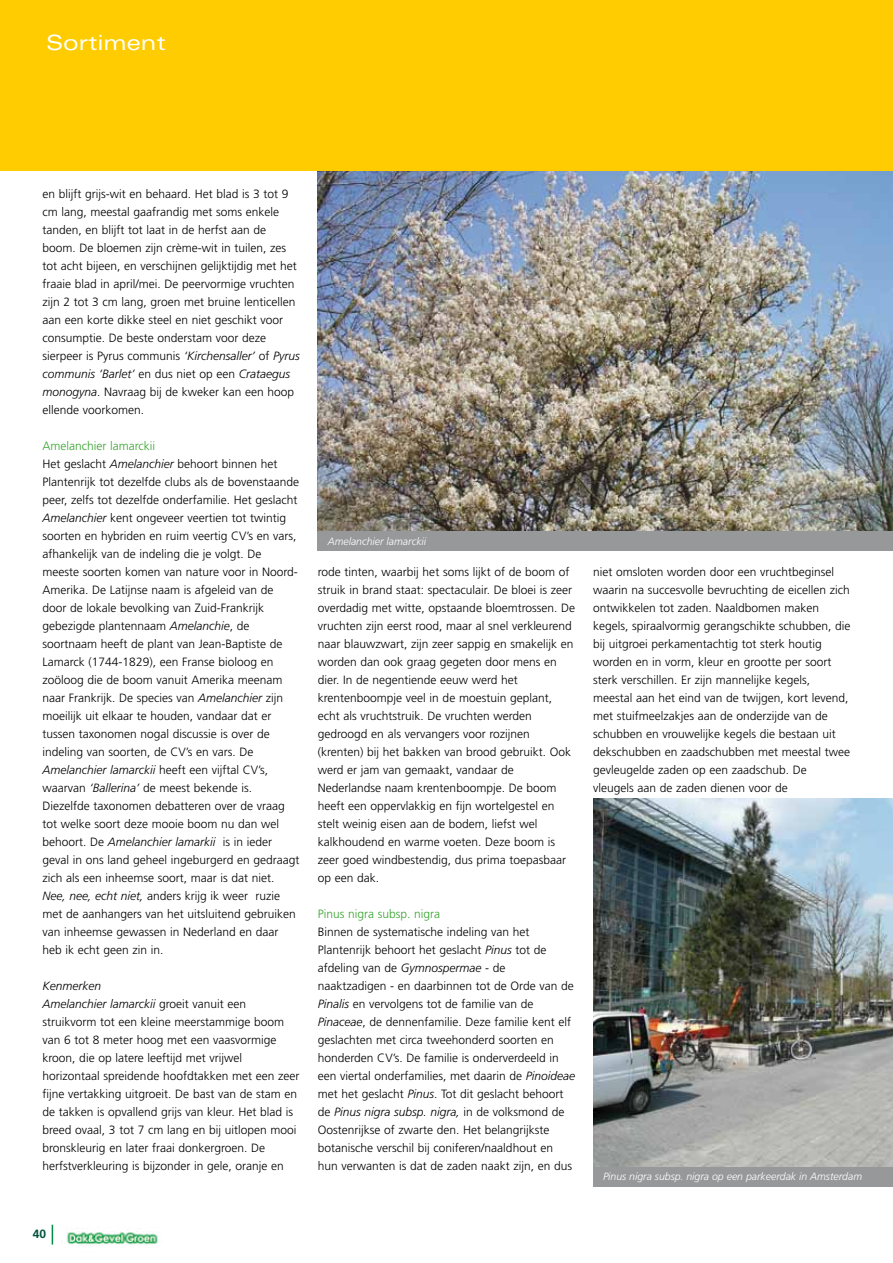
<style>
.page{position:relative;width:893px;height:1263px;background:#fff}
.page>*{position:absolute;margin:0;border:0;box-sizing:border-box;transform-origin:0 0}
.t1{font:expanded 21px "Univers";color:#fff}
.t2{font:300 12px/18px "Frutiger";color:#000}
.t3{font:300 12px "Frutiger";color:#35a32c}
.t4{font:700 12px "Frutiger";color:#00523c}
.t5{font:italic 300 10.5px "Frutiger";color:#fff}
.s1{font-style:italic}
.s2{color:#35a32c}
</style>
<div class="page">
<svg style="left:52px;top:1225px;width:1px;height:19px"></svg>
<img style="left:66px;top:1231px;width:92px;height:14px">
<img style="left:318px;top:170px;width:575px;height:361px">
<div style="left:0;top:0;width:893px;height:170px;background:#fecc00"></div>
<div style="left:318px;top:531px;width:575px;height:20px;background:#97989a"></div>
<img style="left:593px;top:798px;width:300px;height:369px">
<div style="left:593px;top:1167px;width:300px;height:19px;background:#97989a"></div>
<h1 class="t1" style="left:46px;top:30px;width:121px">Sortiment</h1>
<p class="t2" style="left:43px;top:185px;width:259px">en blijft grijs-wit en behaard. Het blad is 3 tot 9 cm lang, meestal gaafrandig met soms enkele tanden, en blijft tot laat in de herfst aan de boom. De bloemen zijn crème-wit in tuilen, zes tot acht bijeen, en verschijnen gelijktijdig met het fraaie blad in april/mei. De peervormige vruchten zijn 2 tot 3 cm lang, groen met bruine lenticellen aan een korte dikke steel en niet geschikt voor consumptie. De beste onderstam voor deze sierpeer is Pyrus communis <span class="s1">‘Kirchensaller’</span> of <span class="s1">Pyrus communis ‘Barlet’</span> en dus niet op een <span class="s1">Crataegus monogyna</span>. Navraag bij de kweker kan een hoop ellende voorkomen.</p>
<p class="t2" style="left:43px;top:437px;width:258px"><span class="s2">Amelanchier lamarckii<br></span>Het geslacht <span class="s1">Amelanchier</span> behoort binnen het Plantenrijk tot dezelfde clubs als de bovenstaande peer, zelfs tot dezelfde onderfamilie. Het geslacht <span class="s1">Amelanchier</span> kent ongeveer veertien tot twintig soorten en hybriden en ruim veertig CV’s en vars, afhankelijk van de indeling die je volgt. De meeste soorten komen van nature voor in Noord-Amerika. De Latijnse naam is afgeleid van de door de lokale bevolking van Zuid-Frankrijk gebezigde plantennaam <span class="s1">Amelanchie</span>, de soortnaam heeft de plant van Jean-Baptiste de Lamarck (1744-1829), een Franse bioloog en zoöloog die de boom vanuit Amerika meenam naar Frankrijk. De species van <span class="s1">Amelanchier</span> zijn moeilijk uit elkaar te houden, vandaar dat er tussen taxonomen nogal discussie is over de indeling van soorten, de CV’s en vars. De <span class="s1">Amelanchier lamarckii</span> heeft een vijftal CV’s, waarvan <span class="s1">‘Ballerina’</span> de meest bekende is.<br>Diezelfde taxonomen debatteren over de vraag tot welke soort deze mooie boom nu dan wel behoort. De <span class="s1">Amelanchier lamarkii</span> is in ieder geval in ons land geheel ingeburgerd en gedraagt zich als een inheemse soort, maar is dat niet.<br><span class="s1">Nee, nee, echt niet,</span> anders krijg ik weer ruzie met de aanhangers van het uitsluitend gebruiken van inheemse gewassen in Nederland en daar heb ik echt geen zin in.</p>
<p class="t2" style="left:43px;top:977px;width:258px"><span class="s1">Kenmerken<br>Amelanchier lamarckii</span> groeit vanuit een struikvorm tot een kleine meerstammige boom van 6 tot 8 meter hoog met een vaasvormige kroon, die op latere leeftijd met vrijwel horizontaal spreidende hoofdtakken met een zeer fijne vertakking uitgroeit. De bast van de stam en de takken is opvallend grijs van kleur. Het blad is breed ovaal, 3 tot 7 cm lang en bij uitlopen mooi bronskleurig en later fraai donkergroen. De herfstverkleuring is bijzonder in gele, oranje en</p>
<p class="t5" style="left:328px;top:535px;width:100px">Amelanchier lamarckii</p>
<p class="t2" style="left:318px;top:563px;width:259px">rode tinten, waarbij het soms lijkt of de boom of struik in brand staat: spectaculair. De bloei is zeer overdadig met witte, opstaande bloemtrossen. De vruchten zijn eerst rood, maar al snel verkleurend naar blauwzwart, zijn zeer sappig en smakelijk en worden dan ook graag gegeten door mens en dier. In de negentiende eeuw werd het krentenboompje veel in de moestuin geplant, echt als vruchtstruik. De vruchten werden gedroogd en als vervangers voor rozijnen (krenten) bij het bakken van brood gebruikt. Ook werd er jam van gemaakt, vandaar de Nederlandse naam krentenboompje. De boom heeft een oppervlakkig en fijn wortelgestel en stelt weinig eisen aan de bodem, liefst wel kalkhoudend en warme voeten. Deze boom is zeer goed windbestendig, dus prima toepasbaar op een dak.</p>
<p class="t3" style="left:318px;top:907px;width:124px">Pinus nigra subsp. nigra</p>
<p class="t2" style="left:318px;top:923px;width:259px">Binnen de systematische indeling van het Plantenrijk behoort het geslacht <span class="s1">Pinus</span> tot de afdeling van de <span class="s1">Gymnospermae</span> - de naaktzadigen - en daarbinnen tot de Orde van de <span class="s1">Pinalis</span> en vervolgens tot de familie van de <span class="s1">Pinaceae</span>, de dennenfamilie. Deze familie kent elf geslachten met circa tweehonderd soorten en honderden CV’s. De familie is onderverdeeld in een viertal onderfamilies, met daarin de <span class="s1">Pinoideae </span>met het geslacht <span class="s1">Pinus</span>. Tot dit geslacht behoort de <span class="s1">Pinus nigra subsp. nigra,</span> in de volksmond de Oostenrijkse of zwarte den. Het belangrijkste botanische verschil bij coniferen/naaldhout en hun verwanten is dat de zaden naakt zijn, en dus</p>
<p class="t2" style="left:593px;top:563px;width:259px">niet omsloten worden door een vruchtbeginsel waarin na succesvolle bevruchting de eicellen zich ontwikkelen tot zaden. Naaldbomen maken kegels, spiraalvormig gerangschikte schubben, die bij uitgroei perkamentachtig tot sterk houtig worden en in vorm, kleur en grootte per soort sterk verschillen. Er zijn mannelijke kegels, meestal aan het eind van de twijgen, kort levend, met stuifmeelzakjes aan de onderzijde van de schubben en vrouwelijke kegels die bestaan uit dekschubben en zaadschubben met meestal twee gevleugelde zaden op een zaadschub. De vleugels aan de zaden dienen voor de</p>
<p class="t5" style="left:603px;top:1170px;width:261px">Pinus nigra subsp. nigra op een parkeerdak in Amsterdam</p>
<p class="t4" style="left:33px;top:1227px;width:15px">40</p>
</div>
